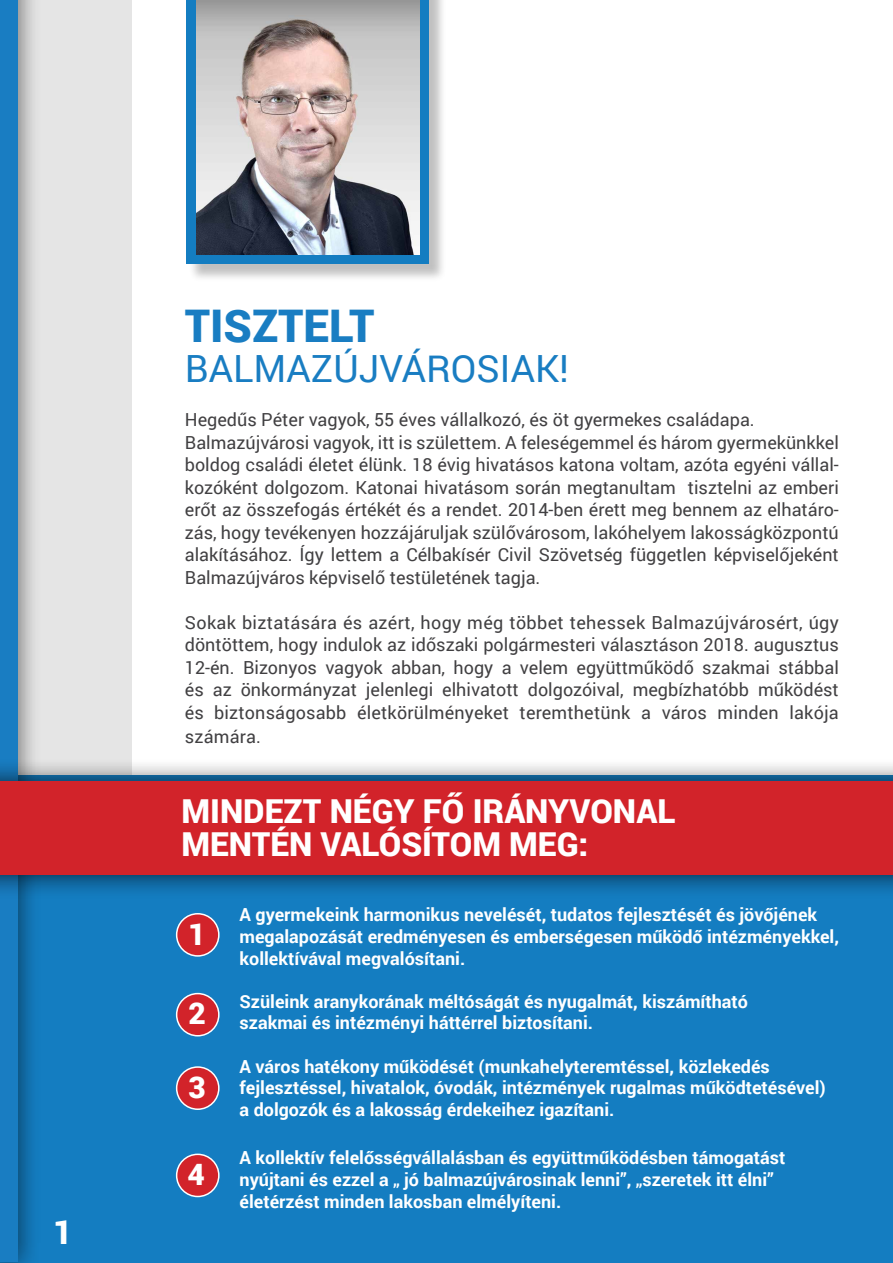
<style>
.page{position:relative;width:893px;height:1263px;background:#fff}
.page>*{position:absolute;margin:0;border:0;box-sizing:border-box;transform-origin:0 0}
.t1{font:900 45px "Roboto";color:#197dc2}
.t2{font:37.5px "Roboto";color:#197dc2}
.t3{font:900 33px/33px "Roboto";color:#fff}
.t4{font:900 30px "Roboto";color:#fff}
.t5{font:18px/22.5px "Roboto";color:#414042}
.t6{font:700 18px/21.6px "Roboto";color:#fff}
</style>
<div class="page">
<div style="left:0;top:0;width:132px;height:1261px;background:#e5e5e5"></div>
<div style="left:0;top:775px;width:893px;height:488px;background:#147dc1"></div>
<div style="left:188px;top:0;width:259px;height:282px;background:#000;opacity:.25"></div>
<div style="left:186px;top:0;width:243px;height:264px;background:#147dc1"></div>
<div style="left:0;top:0;width:41px;height:1263px;background:#000;opacity:.71"></div>
<div style="left:0;top:0;width:17px;height:1261px;background:#197dc2"></div>
<img style="left:196px;top:0;width:223px;height:254px">
<div style="left:0;top:757px;width:893px;height:142px;background:#000;opacity:.75"></div>
<div style="left:0;top:781px;width:893px;height:94px;background:#d2232a"></div>
<div style="left:177px;top:914px;width:42px;height:42px;background:#d2232a;border-radius:50%"></div>
<div style="left:176px;top:913px;width:44px;height:44px;border:2px solid #fff;border-radius:50%"></div>
<div style="left:177px;top:993px;width:42px;height:43px;background:#d2232a;border-radius:50%"></div>
<div style="left:176px;top:993px;width:44px;height:43px;border:2px solid #fff;border-radius:50%"></div>
<div style="left:177px;top:1067px;width:42px;height:42px;background:#d2232a;border-radius:50%"></div>
<div style="left:176px;top:1066px;width:44px;height:44px;border:2px solid #fff;border-radius:50%"></div>
<div style="left:177px;top:1154px;width:42px;height:42px;background:#d2232a;border-radius:50%"></div>
<div style="left:176px;top:1153px;width:44px;height:44px;border:2px solid #fff;border-radius:50%"></div>
<h3 class="t3" style="left:54px;top:1214px;width:21px">1</h3>
<h1 class="t1" style="left:185px;top:294px;width:190px">TISZTELT</h1>
<h2 class="t2" style="left:185px;top:342px;width:386px">Balmazújvárosiak!</h2>
<p class="t5" style="left:185px;top:408px;width:655px">Hegedűs Péter vagyok, 55 éves vállalkozó, és öt gyermekes családapa.<br>Balmazújvárosi vagyok, itt is születtem. A feleségemmel és három gyermekünkkel boldog családi életet élünk. 18 évig hivatásos katona voltam, azóta egyéni vállal&shy;kozóként dolgozom. Katonai hivatásom során megtanultam tisztelni az emberi erőt az összefogás értékét és a rendet. 2014-ben érett meg bennem az elhatáro&shy;zás, hogy tevékenyen hozzájáruljak szülővárosom, lakóhelyem lakosságközpontú alakításához. Így lettem a Célbakísér Civil Szövetség független képviselőjeként Balmazújváros képviselő testületének tagja.</p>
<p class="t5" style="left:185px;top:610px;width:655px;text-align:justify">Sokak biztatására és azért, hogy még többet tehessek Balmazújvárosért, úgy döntöttem, hogy indulok az időszaki polgármesteri választáson 2018. augusztus 12-én. Bizonyos vagyok abban, hogy a velem együttműködő szakmai stábbal és az önkormányzat jelenlegi elhivatott dolgozóival, megbízhatóbb működést és biztonságosabb életkörülményeket teremthetünk a város minden lakója számára.</p>
<h3 class="t3" style="left:182px;top:794px;width:495px">MINDEZT NÉGY FŐ IRÁNYVONAL<br>MENTÉN VALÓSÍTOM MEG:</h3>
<h3 class="t4" style="left:189px;top:913px;width:19px">1</h3>
<h3 class="t4" style="left:189px;top:992px;width:19px">2</h3>
<h3 class="t4" style="left:189px;top:1066px;width:19px">3</h3>
<h3 class="t4" style="left:187px;top:1153px;width:19px">4</h3>
<p class="t6" style="left:240px;top:903px;width:601px">A gyermekeink harmonikus nevelését, tudatos fejlesztését és jövőjének megalapozását eredményesen és emberségesen működő intézményekkel, kollektívával megvalósítani.</p>
<p class="t6" style="left:240px;top:990px;width:510px">Szüleink aranykorának méltóságát és nyugalmát, kiszámítható szakmai és intézményi háttérrel biztosítani.</p>
<p class="t6" style="left:240px;top:1055px;width:588px">A város hatékony működését (munkahelyteremtéssel, közlekedés fejlesztéssel, hivatalok, óvodák, intézmények rugalmas működtetésével) a dolgozók és a lakosság érdekeihez igazítani.</p>
<p class="t6" style="left:240px;top:1146px;width:547px">A kollektív felelősségvállalásban és együttműködésben támogatást nyújtani és ezzel a „ jó balmazújvárosinak lenni”, „szeretek itt élni” életérzést minden lakosban elmélyíteni.</p>
</div>
